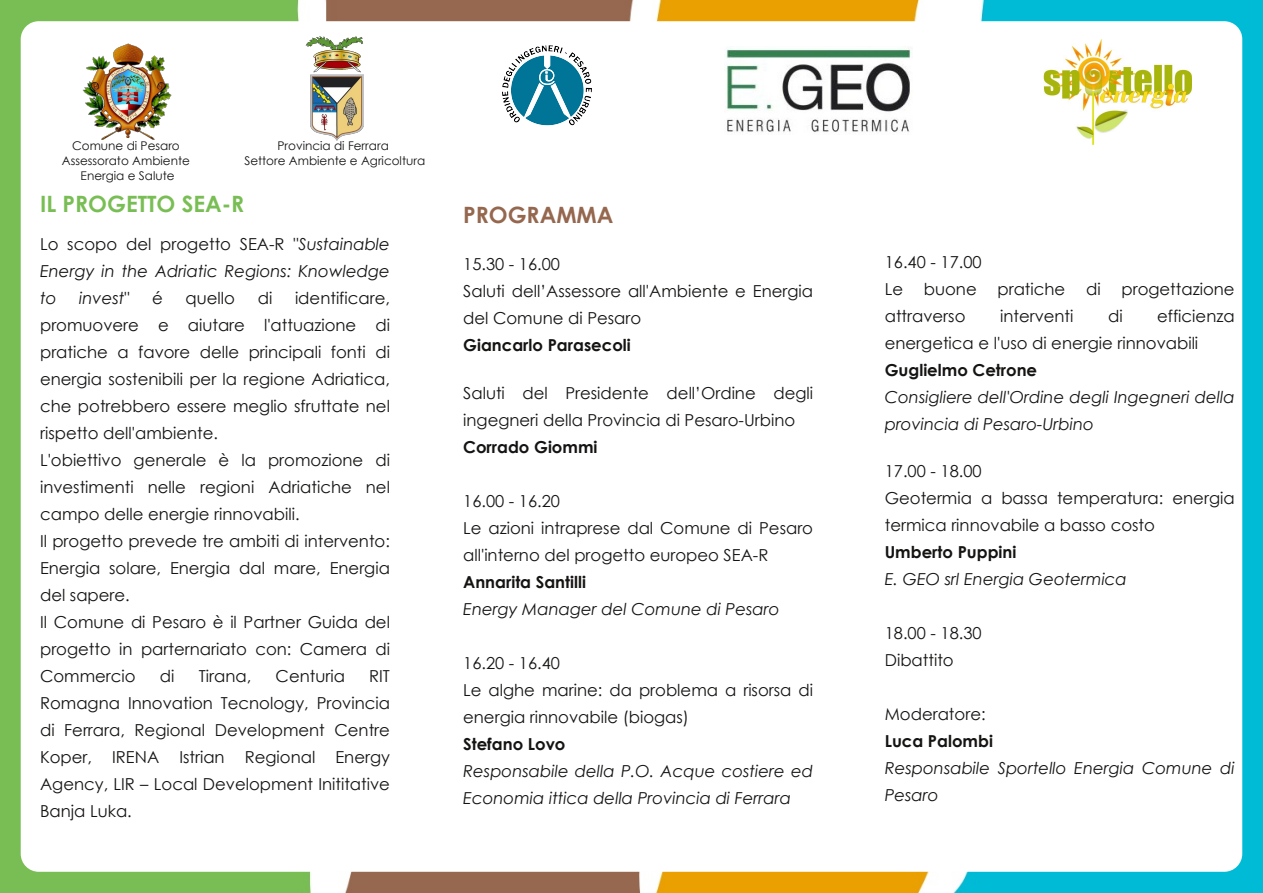
<style>
.page{position:relative;width:1263px;height:893px;background:#fff}
.page>*{position:absolute;margin:0;border:0;box-sizing:border-box;transform-origin:0 0}
.t1{font:700 22.5px "Century Gothic";color:#79be54}
.t2{font:700 22.5px "Century Gothic";color:#95674f}
.t3{font:16.5px/27px "Century Gothic";color:#151413}
.t4{font:italic 16.5px/27px "Century Gothic";color:#151413}
.t5{font:700 16.5px "Century Gothic";color:#151413}
.t6{font:12px/15px "Century Gothic";color:#151413;text-align:center}
.s1{font-style:normal}
</style>
<div class="page">
<img style="left:0;top:0;width:1263px;height:893px">
<div style="left:21px;top:21px;width:1221px;height:851px;background:#fff;border-radius:18px"></div>
<img style="left:83px;top:44px;width:89px;height:95px">
<img style="left:502px;top:45px;width:90px;height:81px">
<img style="left:305px;top:36px;width:58px;height:104px">
<img style="left:726px;top:48px;width:186px;height:85px">
<img style="left:1044px;top:39px;width:147px;height:105px">
<p class="t6" style="left:62px;top:139px;width:129px">Comune di Pesaro<br>Assessorato Ambiente<br>Energia e Salute</p>
<p class="t6" style="left:244px;top:139px;width:182px">Provincia di Ferrara<br>Settore Ambiente e Agricoltura</p>
<h1 class="t1" style="left:40px;top:191px;width:206px">IL PROGETTO SEA-R</h1>
<p class="t4" style="left:40px;top:230px;width:351px;text-align:justify"><span class="s1">Lo scopo del progetto SEA-R "</span>Sustainable Energy in the Adriatic Regions: Knowledge to</p>
<p class="t4" style="left:79px;top:284px;width:52px">invest<span class="s1">"</span></p>
<p class="t3" style="left:152px;top:284px;width:12px">é</p>
<p class="t3" style="left:186px;top:284px;width:51px">quello</p>
<p class="t3" style="left:258px;top:284px;width:16px">di</p>
<p class="t3" style="left:40px;top:284px;width:351px;text-indent:255px">identificare, promuovere e aiutare l'attuazione di pratiche a favore delle principali fonti di energia sostenibili per la regione Adriatica, che potrebbero essere meglio sfruttate nel rispetto dell'ambiente.<br>L'obiettivo generale è la promozione di investimenti nelle regioni Adriatiche nel campo delle energie rinnovabili.<br>Il progetto prevede tre ambiti di intervento:<br>Energia solare, Energia dal mare, Energia del sapere.<br>Il Comune di Pesaro è il Partner Guida del progetto in parternariato con: Camera di Commercio</p>
<p class="t3" style="left:160px;top:662px;width:16px">di</p>
<p class="t3" style="left:199px;top:662px;width:54px">Tirana,</p>
<p class="t3" style="left:276px;top:662px;width:71px">Centuria</p>
<p class="t3" style="left:40px;top:662px;width:351px;text-align:justify;text-indent:329px">RIT Romagna Innovation Tecnology, Provincia di Ferrara, Regional Development Centre Koper, IRENA Istrian Regional Energy Agency, LIR – Local Development Inititative Banja Luka.</p>
<h1 class="t2" style="left:463px;top:202px;width:152px">PROGRAMMA</h1>
<p class="t3" style="left:463px;top:251px;width:351px">15.30 - 16.00<br>Saluti dell’Assessore all'Ambiente e Energia del Comune di Pesaro</p>
<p class="t5" style="left:463px;top:336px;width:169px">Giancarlo Parasecoli</p>
<p class="t3" style="left:463px;top:379px;width:351px">Saluti del Presidente dell’Ordine degli ingegneri della Provincia di Pesaro-Urbino</p>
<p class="t5" style="left:463px;top:437px;width:136px">Corrado Giommi</p>
<p class="t3" style="left:463px;top:487px;width:351px">16.00 - 16.20<br>Le azioni intraprese dal Comune di Pesaro all'interno del progetto europeo SEA-R</p>
<p class="t5" style="left:463px;top:572px;width:124px">Annarita Santilli</p>
<p class="t4" style="left:463px;top:595px;width:318px">Energy Manager del Comune di Pesaro</p>
<p class="t3" style="left:463px;top:649px;width:351px">16.20 - 16.40<br>Le alghe marine: da problema a risorsa di energia rinnovabile (biogas)</p>
<p class="t5" style="left:463px;top:734px;width:104px">Stefano Lovo</p>
<p class="t4" style="left:463px;top:757px;width:351px">Responsabile della P.O. Acque costiere ed<br>Economia ittica della Provincia di Ferrara</p>
<p class="t3" style="left:885px;top:249px;width:98px">16.40 - 17.00<br>Le</p>
<p class="t3" style="left:924px;top:276px;width:54px">buone</p>
<p class="t3" style="left:997px;top:276px;width:69px">pratiche</p>
<p class="t3" style="left:1086px;top:276px;width:16px">di</p>
<p class="t3" style="left:1121px;top:276px;width:115px">progettazione</p>
<p class="t3" style="left:885px;top:303px;width:82px">attraverso</p>
<p class="t3" style="left:1000px;top:303px;width:75px">interventi</p>
<p class="t3" style="left:1108px;top:303px;width:16px">di</p>
<p class="t3" style="left:885px;top:303px;width:351px;text-indent:272px">efficienza energetica e l'uso di energie rinnovabili</p>
<p class="t5" style="left:885px;top:361px;width:154px">Guglielmo Cetrone</p>
<p class="t4" style="left:885px;top:384px;width:351px">Consigliere dell'Ordine degli Ingegneri della provincia di Pesaro-Urbino</p>
<p class="t3" style="left:885px;top:458px;width:351px">17.00 - 18.00<br>Geotermia a bassa temperatura: energia termica rinnovabile a basso costo</p>
<p class="t5" style="left:885px;top:543px;width:133px">Umberto Puppini</p>
<p class="t4" style="left:885px;top:566px;width:244px">E. GEO srl Energia Geotermica</p>
<p class="t3" style="left:885px;top:620px;width:98px">18.00 - 18.30<br>Dibattito</p>
<p class="t3" style="left:885px;top:701px;width:102px">Moderatore:</p>
<p class="t5" style="left:885px;top:732px;width:110px">Luca Palombi</p>
<p class="t4" style="left:885px;top:755px;width:351px">Responsabile Sportello Energia Comune di<br>Pesaro</p>
</div>
